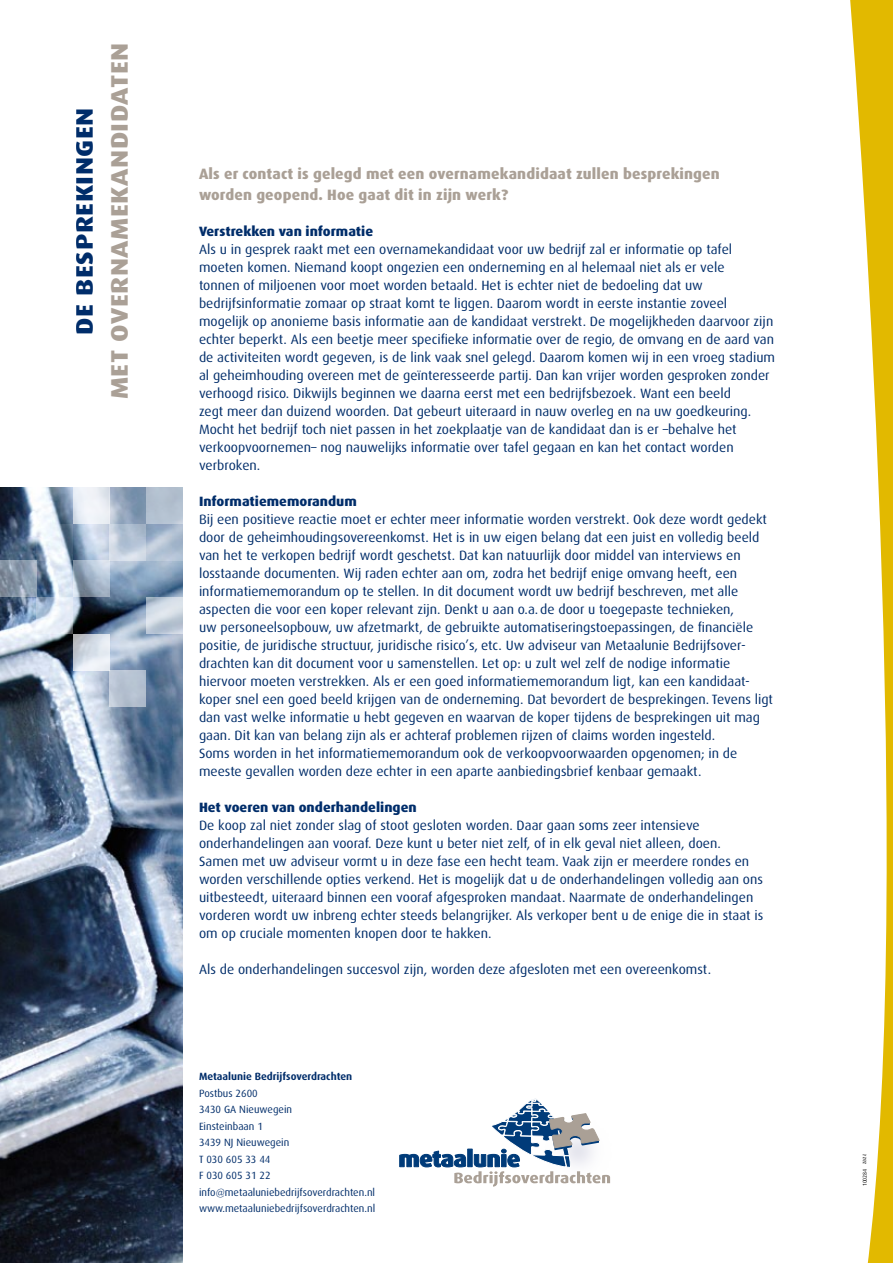
<style>
.page{position:relative;width:893px;height:1263px;background:#fff}
.page>*{position:absolute;margin:0;border:0;box-sizing:border-box;transform-origin:0 0}
.t1{font:800 24px "Dax";letter-spacing:.02em;color:#aaa096;scale:1.15 1}
.t2{font:800 24px "Dax";letter-spacing:.02em;color:#002d6a;scale:1.15 1}
.t3{font:800 15px/21px "Dax";letter-spacing:.01em;color:#aaa096}
.t4{font:13.5px/18px "Dax";color:#002d6a}
.t5{font:800 13.5px "Dax";color:#002d6a}
.t6{font:10.5px/16.5px "Dax";color:#002d6a}
.t7{font:700 10.5px "Dax";color:#002d6a}
.t8{font:5.7px "Dax";color:#000}
</style>
<div class="page">
<svg style="left:850px;top:0;width:43px;height:1263px"></svg>
<img style="left:0;top:487px;width:183px;height:776px">
<div style="left:146px;top:487px;width:37px;height:37px;background:#b3c1d0"></div>
<svg style="left:110px;top:524px;width:36px;height:36px"></svg>
<svg style="left:110px;top:487px;width:36px;height:37px"></svg>
<svg style="left:146px;top:524px;width:37px;height:36px"></svg>
<svg style="left:146px;top:597px;width:37px;height:37px"></svg>
<svg style="left:73px;top:487px;width:37px;height:37px"></svg>
<svg style="left:36px;top:524px;width:37px;height:36px"></svg>
<svg style="left:73px;top:560px;width:37px;height:37px"></svg>
<svg style="left:0;top:560px;width:36px;height:37px"></svg>
<svg style="left:36px;top:597px;width:37px;height:37px"></svg>
<svg style="left:73px;top:634px;width:37px;height:36px"></svg>
<div style="left:110px;top:670px;width:36px;height:37px;background:#b6c2d1"></div>
<svg style="left:400px;top:1099px;width:210px;height:87px"></svg>
<h1 class="t2" style="left:71px;top:335px;width:199px;rotate:-90deg">DE BESPREKINGEN</h1>
<h1 class="t1" style="left:106px;top:399px;width:311px;rotate:-90deg">MET OVERNAMEKANDIDATEN</h1>
<p class="t3" style="left:199px;top:163px;width:522px">Als er contact is gelegd met een overnamekandidaat zullen besprekingen worden geopend. Hoe gaat dit in zijn werk?</p>
<p class="t5" style="left:199px;top:223px;width:176px">Verstrekken van informatie</p>
<p class="t4" style="left:199px;top:240px;width:578px">Als u in gesprek raakt met een overnamekandidaat voor uw bedrijf zal er informatie op tafel moeten komen. Niemand koopt ongezien een onderneming en al helemaal niet als er vele<br>tonnen of miljoenen voor moet worden betaald. Het is echter niet de bedoeling dat uw bedrijfsinformatie zomaar op straat komt te liggen. Daarom wordt in eerste instantie zoveel mogelijk op anonieme basis informatie aan de kandidaat verstrekt. De mogelijkheden daarvoor zijn echter beperkt. Als een beetje meer specifieke informatie over de regio, de omvang en de aard van de activiteiten wordt gegeven, is de link vaak snel gelegd. Daarom komen wij in een vroeg stadium al geheimhouding overeen met de geïnteresseerde partij. Dan kan vrijer worden gesproken zonder verhoogd risico. Dikwijls beginnen we daarna eerst met een bedrijfsbezoek. Want een beeld<br>zegt meer dan duizend woorden. Dat gebeurt uiteraard in nauw overleg en na uw goedkeuring.<br>Mocht het bedrijf toch niet passen in het zoekplaatje van de kandidaat dan is er –behalve het verkoopvoornemen– nog nauwelijks informatie over tafel gegaan en kan het contact worden verbroken.</p>
<p class="t5" style="left:199px;top:493px;width:159px">Informatiememorandum</p>
<p class="t4" style="left:199px;top:510px;width:576px">Bij een positieve reactie moet er echter meer informatie worden verstrekt. Ook deze wordt gedekt door de geheimhoudingsovereenkomst. Het is in uw eigen belang dat een juist en volledig beeld van het te verkopen bedrijf wordt geschetst. Dat kan natuurlijk door middel van interviews en losstaande documenten. Wij raden echter aan om, zodra het bedrijf enige omvang heeft, een informatiememorandum op te stellen. In dit document wordt uw bedrijf beschreven, met alle aspecten die voor een koper relevant zijn. Denkt u aan o.a. de door u toegepaste technieken,<br>uw personeelsopbouw, uw afzetmarkt, de gebruikte automatiseringstoepassingen, de financiële positie, de juridische structuur, juridische risico’s, etc. Uw adviseur van Metaalunie Bedrijfsover&shy;drachten kan dit document voor u samenstellen. Let op: u zult wel zelf de nodige informatie hiervoor moeten verstrekken. Als er een goed informatiememorandum ligt, kan een kandidaat&shy;koper snel een goed beeld krijgen van de onderneming. Dat bevordert de besprekingen. Tevens ligt dan vast welke informatie u hebt gegeven en waarvan de koper tijdens de besprekingen uit mag gaan. Dit kan van belang zijn als er achteraf problemen rijzen of claims worden ingesteld.<br>Soms worden in het informatiememorandum ook de verkoopvoorwaarden opgenomen; in de meeste gevallen worden deze echter in een aparte aanbiedingsbrief kenbaar gemaakt.</p>
<p class="t5" style="left:199px;top:799px;width:219px">Het voeren van onderhandelingen</p>
<p class="t4" style="left:199px;top:816px;width:566px">De koop zal niet zonder slag of stoot gesloten worden. Daar gaan soms zeer intensieve onderhandelingen aan vooraf. Deze kunt u beter niet zelf, of in elk geval niet alleen, doen.<br>Samen met uw adviseur vormt u in deze fase een hecht team. Vaak zijn er meerdere rondes en worden verschillende opties verkend. Het is mogelijk dat u de onderhandelingen volledig aan ons uitbesteedt, uiteraard binnen een vooraf afgesproken mandaat. Naarmate de onderhandelingen vorderen wordt uw inbreng echter steeds belangrijker. Als verkoper bent u de enige die in staat is om op cruciale momenten knopen door te hakken.</p>
<p class="t4" style="left:199px;top:960px;width:514px">Als de onderhandelingen succesvol zijn, worden deze afgesloten met een overeenkomst.</p>
<p class="t7" style="left:199px;top:1070px;width:155px">Metaalunie Bedrijfsoverdrachten</p>
<p class="t6" style="left:199px;top:1085px;width:178px">Postbus 2600<br>3430 GA Nieuwegein<br>Einsteinbaan 1<br>3439 NJ Nieuwegein<br>T 030 605 33 44<br>F 030 605 31 22 info@metaaluniebedrijfsoverdrachten.nl www.metaaluniebedrijfsoverdrachten.nl</p>
<p class="t8" style="left:862px;top:1186px;width:34px;rotate:-90deg">100284 zaza</p>
</div>
